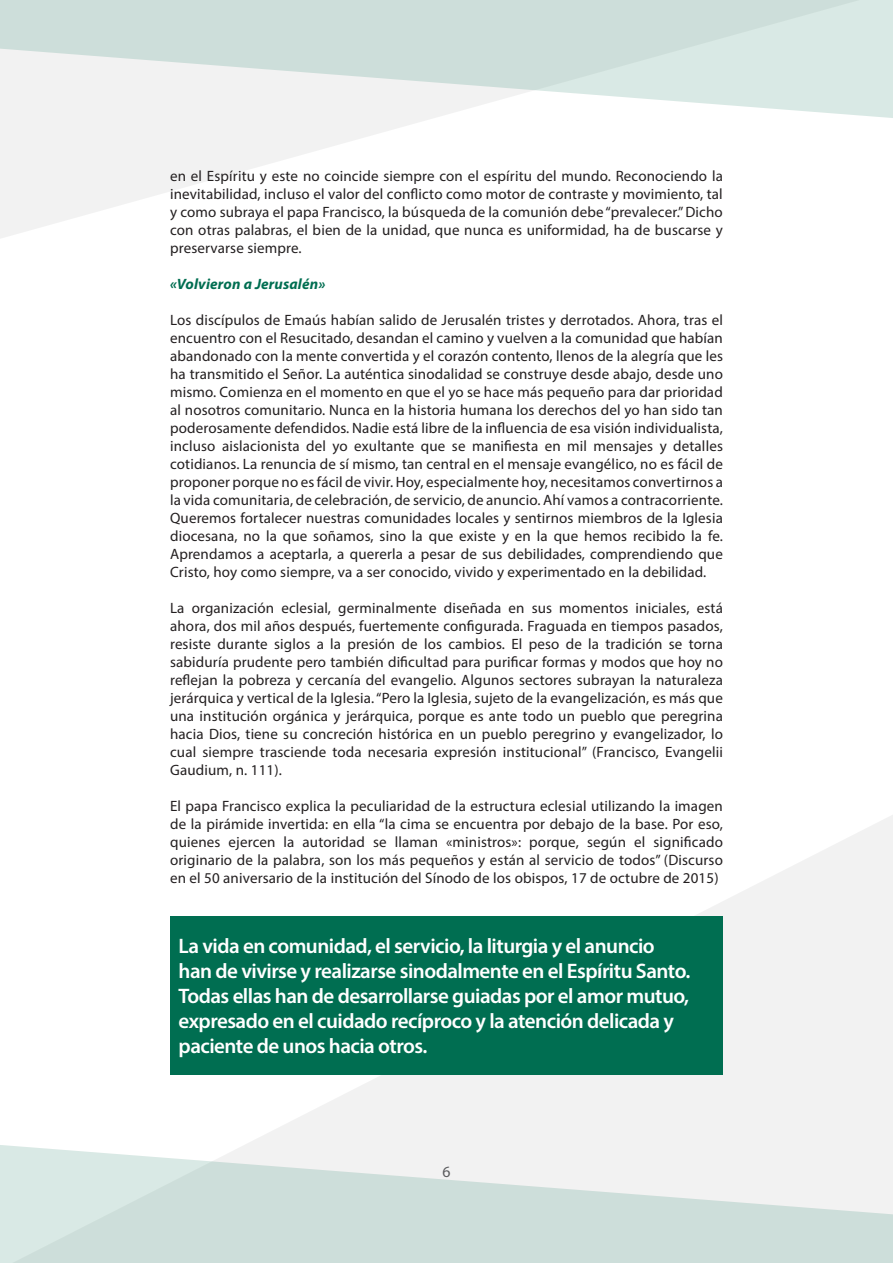
<style>
.page{position:relative;width:893px;height:1263px;background:#fff}
.page>*{position:absolute;margin:0;border:0;box-sizing:border-box;transform-origin:0 0}
.t1{font:600 21px/25.2px "Myriad Pro";letter-spacing:-.025em;color:#fff}
.t2{font:15.75px "Myriad Pro";color:#57585a}
.t3{font:15px/18px "Myriad Pro";letter-spacing:.01em;color:#231f20;text-align:justify}
.t4{font:italic 700 15px "Myriad Pro";letter-spacing:.01em;color:#006e51}
</style>
<div class="page">
<svg style="left:0;top:119px;width:428px;height:119px;fill:#f2f2f2"></svg>
<svg style="left:0;top:0;width:893px;height:119px"></svg>
<svg style="left:248px;top:815px;width:645px;height:329px;fill:#f2f2f2"></svg>
<svg style="left:0;top:1144px;width:893px;height:119px;fill:#cddeda"></svg>
<div style="left:170px;top:916px;width:553px;height:159px;background:#006e51"></div>
<p class="t3" style="left:170px;top:167px;width:554px">en el Espíritu y este no coincide siempre con el espíritu del mundo. Reconociendo la inevitabilidad, incluso el valor del conflicto como motor de contraste y movimiento, tal y como subraya el papa Francisco, la búsqueda de la comunión debe “prevalecer.” Dicho con otras palabras, el bien de la unidad, que nunca es uniformidad, ha de buscarse y preservarse siempre.</p>
<p class="t4" style="left:170px;top:275px;width:157px">«Volvieron a Jerusalén»</p>
<p class="t3" style="left:170px;top:311px;width:554px">Los discípulos de Emaús habían salido de Jerusalén tristes y derrotados. Ahora, tras el encuentro con el Resucitado, desandan el camino y vuelven a la comunidad que habían abandonado con la mente convertida y el corazón contento, llenos de la alegría que les ha transmitido el Señor. La auténtica sinodalidad se construye desde abajo, desde uno mismo. Comienza en el momento en que el yo se hace más pequeño para dar prioridad al nosotros comunitario. Nunca en la historia humana los derechos del yo han sido tan poderosamente defendidos. Nadie está libre de la influencia de esa visión individualista, incluso aislacionista del yo exultante que se manifiesta en mil mensajes y detalles cotidianos. La renuncia de sí mismo, tan central en el mensaje evangélico, no es fácil de proponer porque no es fácil de vivir. Hoy, especialmente hoy, necesitamos convertirnos a la vida comunitaria, de celebración, de servicio, de anuncio. Ahí vamos a contracorriente.<br>Queremos fortalecer nuestras comunidades locales y sentirnos miembros de la Iglesia diocesana, no la que soñamos, sino la que existe y en la que hemos recibido la fe.<br>Aprendamos a aceptarla, a quererla a pesar de sus debilidades, comprendiendo que Cristo, hoy como siempre, va a ser conocido, vivido y experimentado en la debilidad.</p>
<p class="t3" style="left:170px;top:599px;width:554px">La organización eclesial, germinalmente diseñada en sus momentos iniciales, está ahora, dos mil años después, fuertemente configurada. Fraguada en tiempos pasados, resiste durante siglos a la presión de los cambios. El peso de la tradición se torna sabiduría prudente pero también dificultad para purificar formas y modos que hoy no reflejan la pobreza y cercanía del evangelio. Algunos sectores subrayan la naturaleza jerárquica y vertical de la Iglesia. “Pero la Iglesia, sujeto de la evangelización, es más que una institución orgánica y jerárquica, porque es ante todo un pueblo que peregrina hacia Dios, tiene su concreción histórica en un pueblo peregrino y evangelizador, lo cual siempre trasciende toda necesaria expresión institucional” (Francisco, Evangelii Gaudium, n. 111).</p>
<p class="t3" style="left:170px;top:797px;width:554px">El papa Francisco explica la peculiaridad de la estructura eclesial utilizando la imagen de la pirámide invertida: en ella “la cima se encuentra por debajo de la base. Por eso, quienes ejercen la autoridad se llaman «ministros»: porque, según el significado originario de la palabra, son los más pequeños y están al servicio de todos” (Discurso en el 50 aniversario de la institución del Sínodo de los obispos, 17 de octubre de 2015)</p>
<p class="t1" style="left:179px;top:932px;width:513px">La vida en comunidad, el servicio, la liturgia y el anuncio han de vivirse y realizarse sinodalmente en el Espíritu Santo.<br>Todas ellas han de desarrollarse guiadas por el amor mutuo, expresado en el cuidado recíproco y la atención delicada y paciente de unos hacia otros.</p>
<p class="t2" style="left:442px;top:1162px;width:10px">6</p>
</div>
